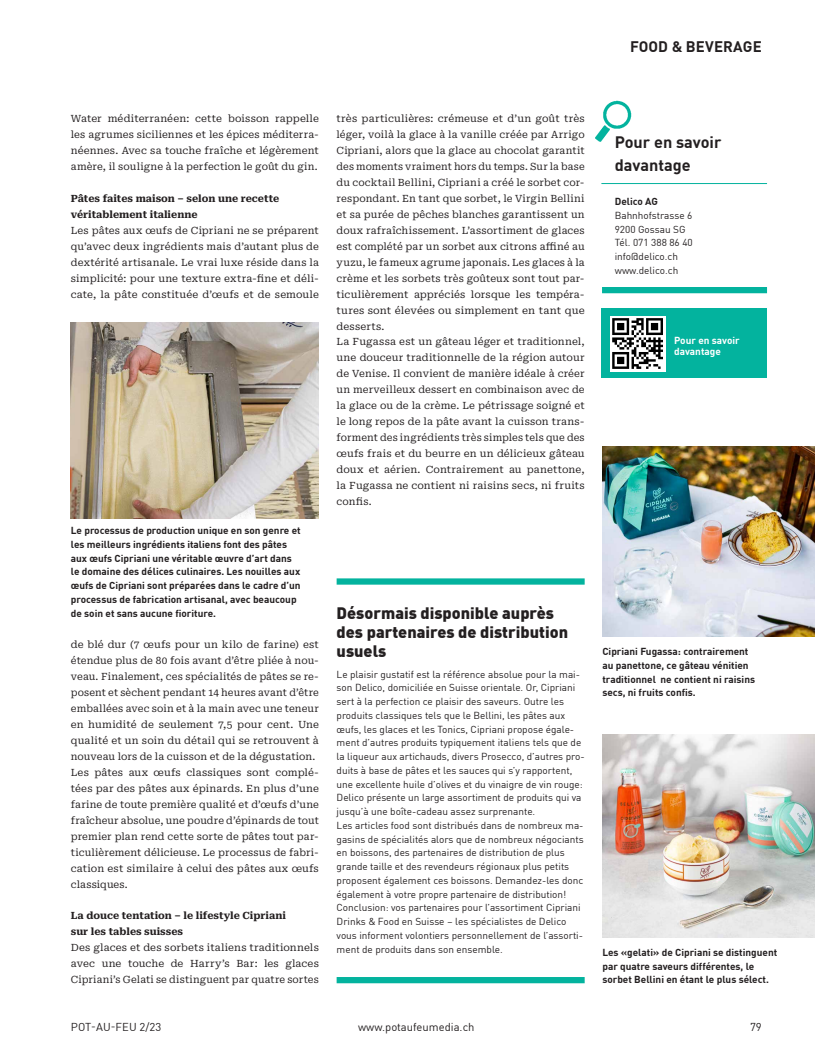
<style>
.page{position:relative;width:815px;height:1063px;background:#fff}
.page>*{position:absolute;margin:0;border:0;box-sizing:border-box;transform-origin:0 0}
.t1{font:900 16.25px/18.8px "DINOT";color:#231f20}
.t2{font:700 16.25px/22.5px "DINOT";color:#231f20}
.t3{font:700 15px "DINOT";letter-spacing:.01em;color:#231f20}
.t4{font:11.25px "DINOT";color:#231f20}
.t5{font:10px/16px "Roboto Serif";letter-spacing:.01em;color:#231f20;text-align:justify}
.t6{font:10px/13.8px "DINOT";color:#231f20}
.t7{font:700 10px/13.8px "DINOT";color:#231f20}
.t8{font:700 10px/16px "Roboto Serif";color:#231f20}
.t9{font:700 10px/11.2px "DINOT";color:#fff}
</style>
<div class="page">
<img style="left:71px;top:323px;width:248px;height:196px">
<img style="left:602px;top:447px;width:213px;height:190px">
<img style="left:595px;top:100px;width:37px;height:42px">
<hr style="left:601px;top:183px;width:166px;height:1px;background:#03b39e">
<div style="left:602px;top:287px;width:165px;height:6px;background:#03b39e"></div>
<div style="left:601px;top:308px;width:166px;height:69px;background:#03b39e"></div>
<div style="left:610px;top:316px;width:55px;height:55px;background:#fff"></div>
<svg style="left:612px;top:318px;width:51px;height:51px"></svg>
<img style="left:602px;top:734px;width:213px;height:203px">
<div style="left:337px;top:578px;width:248px;height:7px;background:#03b39e"></div>
<div style="left:337px;top:977px;width:248px;height:6px;background:#03b39e"></div>
<h2 class="t3" style="left:630px;top:35px;width:133px">FOOD &amp; BEVERAGE</h2>
<p class="t5" style="left:71px;top:110px;width:250px">Water méditerranéen: cette boisson rappelle les agrumes siciliennes et les épices méditerra&shy;néennes. Avec sa touche fraîche et légèrement amère, il souligne à la perfection le goût du gin.</p>
<p class="t8" style="left:71px;top:190px;width:210px">Pâtes faites maison – selon une recette véritablement italienne</p>
<p class="t5" style="left:71px;top:222px;width:250px">Les pâtes aux œufs de Cipriani ne se préparent qu’avec deux ingrédients mais d’autant plus de dextérité artisanale. Le vrai luxe réside dans la simplicité: pour une texture extra-fine et déli&shy;cate, la pâte constituée d’œufs et de semoule</p>
<p class="t7" style="left:71px;top:523px;width:231px">Le processus de production unique en son genre et les meilleurs ingrédients italiens font des pâtes aux œufs Cipriani une véritable œuvre d’art dans le domaine des délices culinaires. Les nouilles aux œufs de Cipriani sont préparées dans le cadre d’un processus de fabrication artisanal, avec beaucoup de soin et sans aucune fioriture.</p>
<p class="t5" style="left:71px;top:636px;width:250px;text-align:left">de blé dur (7 œufs pour un kilo de farine) est étendue plus de 80 fois avant d’être pliée à nou&shy;veau. Finalement, ces spécialités de pâtes se re&shy;posent et sèchent pendant 14 heures avant d’être emballées avec soin et à la main avec une teneur en humidité de seulement 7,5 pour cent. Une qualité et un soin du détail qui se retrouvent à nouveau lors de la cuisson et de la dégustation.<br>Les pâtes aux œufs classiques sont complé&shy;tées par des pâtes aux épinards. En plus d’une farine de toute première qualité et d’œufs d’une fraîcheur absolue, une poudre d’épinards de tout premier plan rend cette sorte de pâtes tout par&shy;ticulièrement délicieuse. Le processus de fabri&shy;cation est similaire à celui des pâtes aux œufs classiques.</p>
<p class="t8" style="left:71px;top:907px;width:217px">La douce tentation – le lifestyle Cipriani sur les tables suisses</p>
<p class="t5" style="left:71px;top:939px;width:250px">Des glaces et des sorbets italiens traditionnels avec une touche de Harry’s Bar: les glaces Cipriani’s Gelati se distinguent par quatre sortes</p>
<p class="t5" style="left:337px;top:110px;width:250px;text-align:left">très particulières: crémeuse et d’un goût très léger, voilà la glace à la vanille créée par Arrigo Cipriani, alors que la glace au chocolat garantit des moments vraiment hors du temps. Sur la base du cocktail Bellini, Cipriani a créé le sorbet cor&shy;respondant. En tant que sorbet, le Virgin Bellini et sa purée de pêches blanches garantissent un doux rafraîchissement. L’assortiment de glaces est complété par un sorbet aux citrons affiné au yuzu, le fameux agrume japonais. Les glaces à la crème et les sorbets très goûteux sont tout par&shy;ticulièrement appréciés lorsque les tempéra&shy;tures sont élevées ou simplement en tant que desserts.<br>La Fugassa est un gâteau léger et traditionnel, une douceur traditionnelle de la région autour de Venise. Il convient de manière idéale à créer un merveilleux dessert en combinaison avec de la glace ou de la crème. Le pétrissage soigné et le long repos de la pâte avant la cuisson trans&shy;forment des ingrédients très simples tels que des œufs frais et du beurre en un délicieux gâteau doux et aérien. Contrairement au panettone, la Fugassa ne contient ni raisins secs, ni fruits confis.</p>
<h1 class="t1" style="left:337px;top:602px;width:233px">Désormais disponible auprès des partenaires de distribution usuels</h1>
<p class="t6" style="left:337px;top:666px;width:250px">Le plaisir gustatif est la référence absolue pour la mai&shy;son Delico, domiciliée en Suisse orientale. Or, Cipriani sert à la perfection ce plaisir des saveurs. Outre les produits classiques tels que le Bellini, les pâtes aux œufs, les glaces et les Tonics, Cipriani propose égale&shy;ment d’autres produits typiquement italiens tels que de la liqueur aux artichauds, divers Prosecco, d’autres pro&shy;duits à base de pâtes et les sauces qui s’y rapportent, une excellente huile d’olives et du vinaigre de vin rouge:<br>Delico présente un large assortiment de produits qui va jusqu’à une boîte-cadeau assez surprenante.<br>Les articles food sont distribués dans de nombreux ma&shy;gasins de spécialités alors que de nombreux négociants en boissons, des partenaires de distribution de plus grande taille et des revendeurs régionaux plus petits proposent également ces boissons. Demandez-les donc également à votre propre partenaire de distribution!<br>Conclusion: vos partenaires pour l’assortiment Cipriani Drinks &amp; Food en Suisse – les spécialistes de Delico vous informent volontiers personnellement de l’assorti&shy;ment de produits dans son ensemble.</p>
<h1 class="t2" style="left:615px;top:129px;width:108px">Pour en savoir davantage</h1>
<p class="t7" style="left:615px;top:194px;width:45px">Delico AG</p>
<p class="t6" style="left:615px;top:208px;width:80px">Bahnhofstrasse 6<br>9200 Gossau SG<br>Tél. 071 388 86 40 info@delico.ch www.delico.ch</p>
<p class="t9" style="left:674px;top:334px;width:67px">Pour en savoir davantage</p>
<p class="t7" style="left:602px;top:644px;width:154px">Cipriani Fugassa: contrairement au panettone, ce gâteau vénitien traditionnel ne contient ni raisins secs, ni fruits confis.</p>
<p class="t7" style="left:602px;top:944px;width:176px">Les «gelati» de Cipriani se distinguent par quatre saveurs différentes, le sorbet Bellini en étant le plus sélect.</p>
<p class="t4" style="left:71px;top:1018px;width:92px">POT-AU-FEU 2/23</p>
<p class="t4" style="left:358px;top:1018px;width:118px">www.potaufeumedia.ch</p>
<p class="t4" style="left:750px;top:1018px;width:13px">79</p>
</div>
